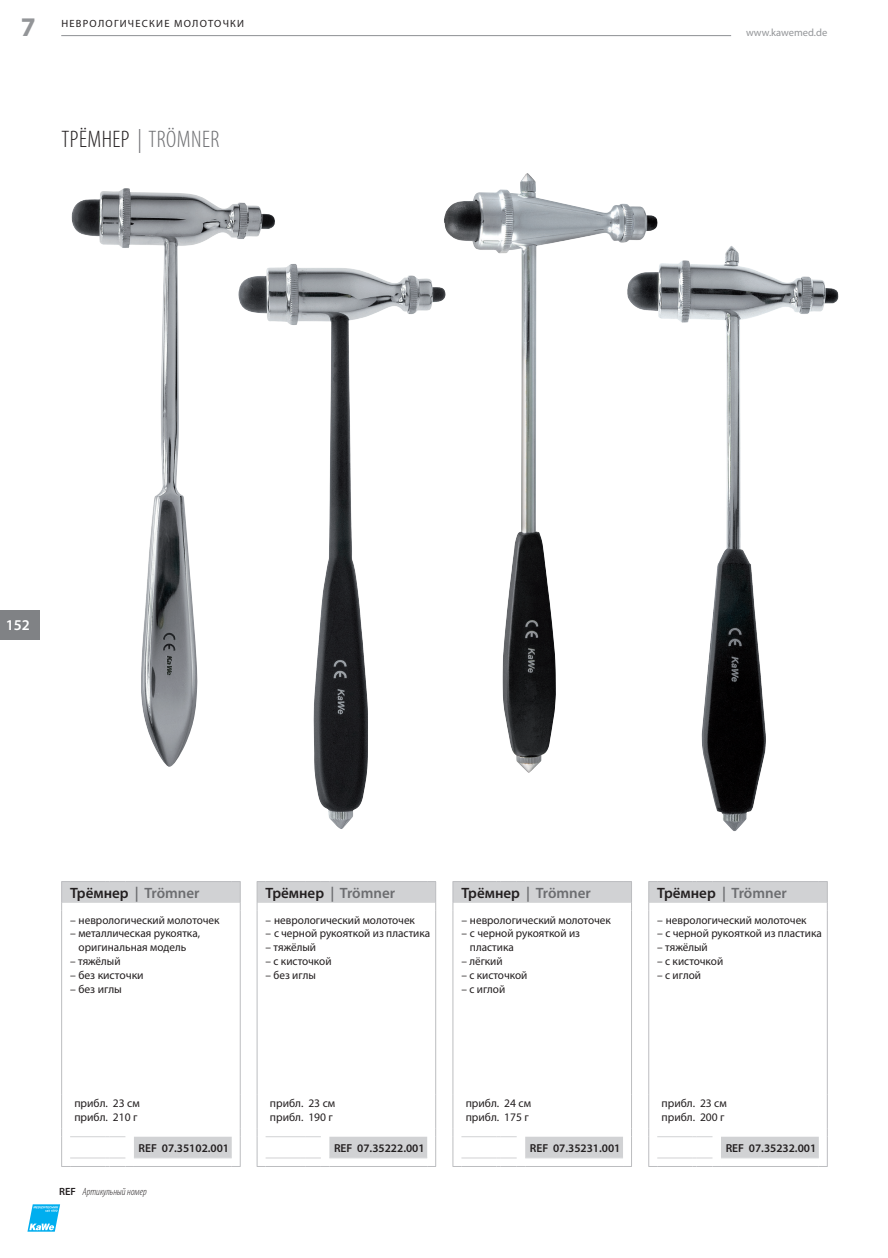
<style>
.page{position:relative;width:888px;height:1258px;background:#fff}
.page>*{position:absolute;margin:0;border:0;box-sizing:border-box;transform-origin:0 0}
.t1{font:700 27px "Myriad Pro";color:#939598}
.neu__16_pt__Light_Co{font:300 condensed 24px "Myriad Pro";letter-spacing:.02em;color:#6c6d70}
.neu__10_pt__Semibold{font:600 15px "Myriad Pro";color:#6c6d70}
.t2{font:600 15px "Myriad Pro";color:#fff}
.neu__7_7_pt__Regular{font:11.55px/13.8px "Myriad Pro";color:#231f20;text-align:center}
.neu__7_7_pt__SemiBol{font:600 11.55px "Myriad Pro";color:#231f20}
.t3{font:10.5px "Myriad Pro";letter-spacing:.12em;color:#231f20}
.t4{font:italic 300 condensed 10.5px "Myriad Pro";color:#231f20}
.t5{font:10.5px "Myriad Pro";color:#939598}
.s1{color:#231f20}
.s2{font-weight:600;font-style:normal;font-stretch:normal}
</style>
<div class="page">
<div style="left:0;top:610px;width:40px;height:30px;background:#808285"></div>
<svg style="left:27px;top:1204px;width:33px;height:28px"></svg>
<svg style="left:70px;top:881px;width:757px;height:277px"></svg>
<hr style="left:134px;top:1157px;width:98px;height:1px;background:#dcdddf">
<hr style="left:329px;top:1157px;width:98px;height:1px;background:#dcdddf">
<hr style="left:525px;top:1157px;width:98px;height:1px;background:#dcdddf">
<hr style="left:721px;top:1157px;width:98px;height:1px;background:#dcdddf">
<hr style="left:70px;top:881px;width:35px;height:1px;background:#bcbdc0">
<svg style="left:105px;top:881px;width:29px;height:1px"></svg>
<hr style="left:134px;top:881px;width:98px;height:1px;background:#bcbdc0">
<svg style="left:61px;top:881px;width:9px;height:30px"></svg>
<svg style="left:232px;top:881px;width:9px;height:30px"></svg>
<hr style="left:61px;top:911px;width:1px;height:183px;background:#bcbdc0">
<hr style="left:61px;top:1094px;width:1px;height:34px;background:#bcbdc0">
<hr style="left:240px;top:911px;width:1px;height:183px;background:#bcbdc0">
<hr style="left:240px;top:1094px;width:1px;height:34px;background:#bcbdc0">
<svg style="left:61px;top:1128px;width:9px;height:39px"></svg>
<hr style="left:70px;top:1166px;width:35px;height:1px;background:#bcbdc0">
<svg style="left:105px;top:1166px;width:29px;height:1px"></svg>
<hr style="left:134px;top:1166px;width:98px;height:1px;background:#bcbdc0">
<svg style="left:232px;top:1128px;width:9px;height:39px"></svg>
<hr style="left:70px;top:1136px;width:35px;height:1px;background:#d1d2d4">
<svg style="left:105px;top:1136px;width:20px;height:1px"></svg>
<hr style="left:70px;top:1157px;width:35px;height:1px;background:#d1d2d4">
<svg style="left:105px;top:1157px;width:20px;height:1px"></svg>
<hr style="left:266px;top:881px;width:35px;height:1px;background:#bcbdc0">
<svg style="left:301px;top:881px;width:28px;height:1px"></svg>
<hr style="left:329px;top:881px;width:98px;height:1px;background:#bcbdc0">
<hr style="left:461px;top:881px;width:35px;height:1px;background:#bcbdc0">
<svg style="left:496px;top:881px;width:29px;height:1px"></svg>
<hr style="left:525px;top:881px;width:98px;height:1px;background:#bcbdc0">
<hr style="left:657px;top:881px;width:35px;height:1px;background:#bcbdc0">
<svg style="left:692px;top:881px;width:29px;height:1px"></svg>
<hr style="left:721px;top:881px;width:98px;height:1px;background:#bcbdc0">
<svg style="left:257px;top:881px;width:9px;height:30px"></svg>
<svg style="left:427px;top:881px;width:9px;height:30px"></svg>
<svg style="left:452px;top:881px;width:9px;height:30px"></svg>
<svg style="left:623px;top:881px;width:9px;height:30px"></svg>
<svg style="left:648px;top:881px;width:9px;height:30px"></svg>
<svg style="left:819px;top:881px;width:9px;height:30px"></svg>
<hr style="left:257px;top:911px;width:1px;height:183px;background:#bcbdc0">
<hr style="left:435px;top:911px;width:1px;height:183px;background:#bcbdc0">
<hr style="left:452px;top:911px;width:1px;height:183px;background:#bcbdc0">
<hr style="left:631px;top:911px;width:1px;height:183px;background:#bcbdc0">
<hr style="left:648px;top:911px;width:1px;height:183px;background:#bcbdc0">
<hr style="left:827px;top:911px;width:1px;height:183px;background:#bcbdc0">
<hr style="left:257px;top:1094px;width:1px;height:34px;background:#bcbdc0">
<hr style="left:435px;top:1094px;width:1px;height:34px;background:#bcbdc0">
<hr style="left:452px;top:1094px;width:1px;height:34px;background:#bcbdc0">
<hr style="left:631px;top:1094px;width:1px;height:34px;background:#bcbdc0">
<hr style="left:648px;top:1094px;width:1px;height:34px;background:#bcbdc0">
<hr style="left:827px;top:1094px;width:1px;height:34px;background:#bcbdc0">
<svg style="left:257px;top:1128px;width:9px;height:39px"></svg>
<hr style="left:266px;top:1166px;width:35px;height:1px;background:#bcbdc0">
<svg style="left:301px;top:1166px;width:28px;height:1px"></svg>
<hr style="left:329px;top:1166px;width:98px;height:1px;background:#bcbdc0">
<svg style="left:427px;top:1128px;width:9px;height:39px"></svg>
<svg style="left:452px;top:1128px;width:9px;height:39px"></svg>
<hr style="left:461px;top:1166px;width:35px;height:1px;background:#bcbdc0">
<svg style="left:496px;top:1166px;width:29px;height:1px"></svg>
<hr style="left:525px;top:1166px;width:98px;height:1px;background:#bcbdc0">
<svg style="left:623px;top:1128px;width:9px;height:39px"></svg>
<svg style="left:648px;top:1128px;width:9px;height:39px"></svg>
<hr style="left:657px;top:1166px;width:35px;height:1px;background:#bcbdc0">
<svg style="left:692px;top:1166px;width:29px;height:1px"></svg>
<hr style="left:721px;top:1166px;width:98px;height:1px;background:#bcbdc0">
<svg style="left:819px;top:1128px;width:9px;height:39px"></svg>
<hr style="left:266px;top:1136px;width:35px;height:1px;background:#d1d2d4">
<svg style="left:301px;top:1136px;width:20px;height:1px"></svg>
<hr style="left:266px;top:1157px;width:35px;height:1px;background:#d1d2d4">
<svg style="left:301px;top:1157px;width:20px;height:1px"></svg>
<hr style="left:461px;top:1136px;width:35px;height:1px;background:#d1d2d4">
<svg style="left:496px;top:1136px;width:21px;height:1px"></svg>
<hr style="left:461px;top:1157px;width:35px;height:1px;background:#d1d2d4">
<svg style="left:496px;top:1157px;width:21px;height:1px"></svg>
<hr style="left:657px;top:1136px;width:35px;height:1px;background:#d1d2d4">
<svg style="left:692px;top:1136px;width:20px;height:1px"></svg>
<hr style="left:657px;top:1157px;width:35px;height:1px;background:#d1d2d4">
<svg style="left:692px;top:1157px;width:20px;height:1px"></svg>
<img style="left:658px;top:246px;width:181px;height:585px">
<img style="left:72px;top:188px;width:203px;height:579px">
<img style="left:238px;top:264px;width:206px;height:565px">
<img style="left:444px;top:173px;width:214px;height:600px">
<hr style="left:61px;top:35px;width:670px;height:1px;background:#939598">
<h1 class="t1" style="left:21px;top:11px;width:16px">7</h1>
<p class="t5" style="left:746px;top:26px;width:83px">www.kawemed.de</p>
<p class="t3" style="left:61px;top:18px;width:184px">НЕВРОЛОГИЧЕСКИЕ МОЛОТОЧКИ</p>
<p class="neu__16_pt__Light_Co" style="left:62px;top:127px;width:159px"><span class="s1">ТРЁМНЕР</span> | TRÖMNER</p>
<p class="t2" style="left:6px;top:616px;width:26px">152</p>
<p class="neu__10_pt__Semibold" style="left:70px;top:883px;width:131px"><span class="s1">Трёмнер</span> | Trömner</p>
<p class="neu__10_pt__Semibold" style="left:266px;top:883px;width:131px"><span class="s1">Трёмнер</span> | Trömner</p>
<p class="neu__10_pt__Semibold" style="left:461px;top:883px;width:131px"><span class="s1">Трёмнер</span> | Trömner</p>
<p class="neu__10_pt__Semibold" style="left:657px;top:883px;width:131px"><span class="s1">Трёмнер</span> | Trömner</p>
<p class="neu__7_7_pt__Regular" style="left:70px;top:913px;width:151px">– неврологический молоточек</p>
<p class="neu__7_7_pt__Regular" style="left:70px;top:927px;width:131px">– металлическая рукоятка, оригинальная модель</p>
<p class="neu__7_7_pt__Regular" style="left:70px;top:954px;width:52px">– тяжёлый</p>
<p class="neu__7_7_pt__Regular" style="left:70px;top:968px;width:75px">– без кисточки</p>
<p class="neu__7_7_pt__Regular" style="left:70px;top:982px;width:53px">– без иглы</p>
<p class="neu__7_7_pt__Regular" style="left:266px;top:913px;width:151px">– неврологический молоточек</p>
<p class="neu__7_7_pt__Regular" style="left:266px;top:927px;width:166px">– с черной рукояткой из пластика</p>
<p class="neu__7_7_pt__Regular" style="left:266px;top:941px;width:52px">– тяжёлый</p>
<p class="neu__7_7_pt__Regular" style="left:266px;top:954px;width:67px">– с кисточкой</p>
<p class="neu__7_7_pt__Regular" style="left:266px;top:968px;width:52px">– без иглы</p>
<p class="neu__7_7_pt__Regular" style="left:461px;top:913px;width:151px">– неврологический молоточек</p>
<p class="neu__7_7_pt__Regular" style="left:470px;top:927px;width:112px;text-align:left;text-indent:-9px">– с черной рукояткой из пластика</p>
<p class="neu__7_7_pt__Regular" style="left:461px;top:954px;width:43px">– лёгкий</p>
<p class="neu__7_7_pt__Regular" style="left:461px;top:968px;width:67px">– с кисточкой</p>
<p class="neu__7_7_pt__Regular" style="left:461px;top:982px;width:45px">– с иглой</p>
<p class="neu__7_7_pt__Regular" style="left:657px;top:913px;width:151px">– неврологический молоточек</p>
<p class="neu__7_7_pt__Regular" style="left:657px;top:927px;width:166px">– с черной рукояткой из пластика</p>
<p class="neu__7_7_pt__Regular" style="left:657px;top:941px;width:52px">– тяжёлый</p>
<p class="neu__7_7_pt__Regular" style="left:657px;top:954px;width:67px">– с кисточкой</p>
<p class="neu__7_7_pt__Regular" style="left:657px;top:968px;width:45px">– с иглой</p>
<p class="neu__7_7_pt__Regular" style="left:74px;top:1096px;width:67px">прибл. 23 см</p>
<p class="neu__7_7_pt__Regular" style="left:74px;top:1110px;width:65px">прибл. 210 г</p>
<p class="neu__7_7_pt__Regular" style="left:270px;top:1096px;width:67px">прибл. 23 см</p>
<p class="neu__7_7_pt__Regular" style="left:270px;top:1110px;width:65px">прибл. 190 г</p>
<p class="neu__7_7_pt__Regular" style="left:466px;top:1096px;width:67px">прибл. 24 см</p>
<p class="neu__7_7_pt__Regular" style="left:466px;top:1110px;width:65px">прибл. 175 г</p>
<p class="neu__7_7_pt__Regular" style="left:661px;top:1096px;width:67px">прибл. 23 см</p>
<p class="neu__7_7_pt__Regular" style="left:661px;top:1110px;width:65px">прибл. 200 г</p>
<p class="neu__7_7_pt__SemiBol" style="left:139px;top:1140px;width:92px">REF 07.35102.001</p>
<p class="neu__7_7_pt__SemiBol" style="left:334px;top:1140px;width:92px">REF 07.35222.001</p>
<p class="neu__7_7_pt__SemiBol" style="left:530px;top:1140px;width:92px">REF 07.35231.001</p>
<p class="neu__7_7_pt__SemiBol" style="left:726px;top:1140px;width:92px">REF 07.35232.001</p>
<p class="t4" style="left:59px;top:1185px;width:89px"><span class="s2">REF</span> Артикульный номер</p>
</div>
